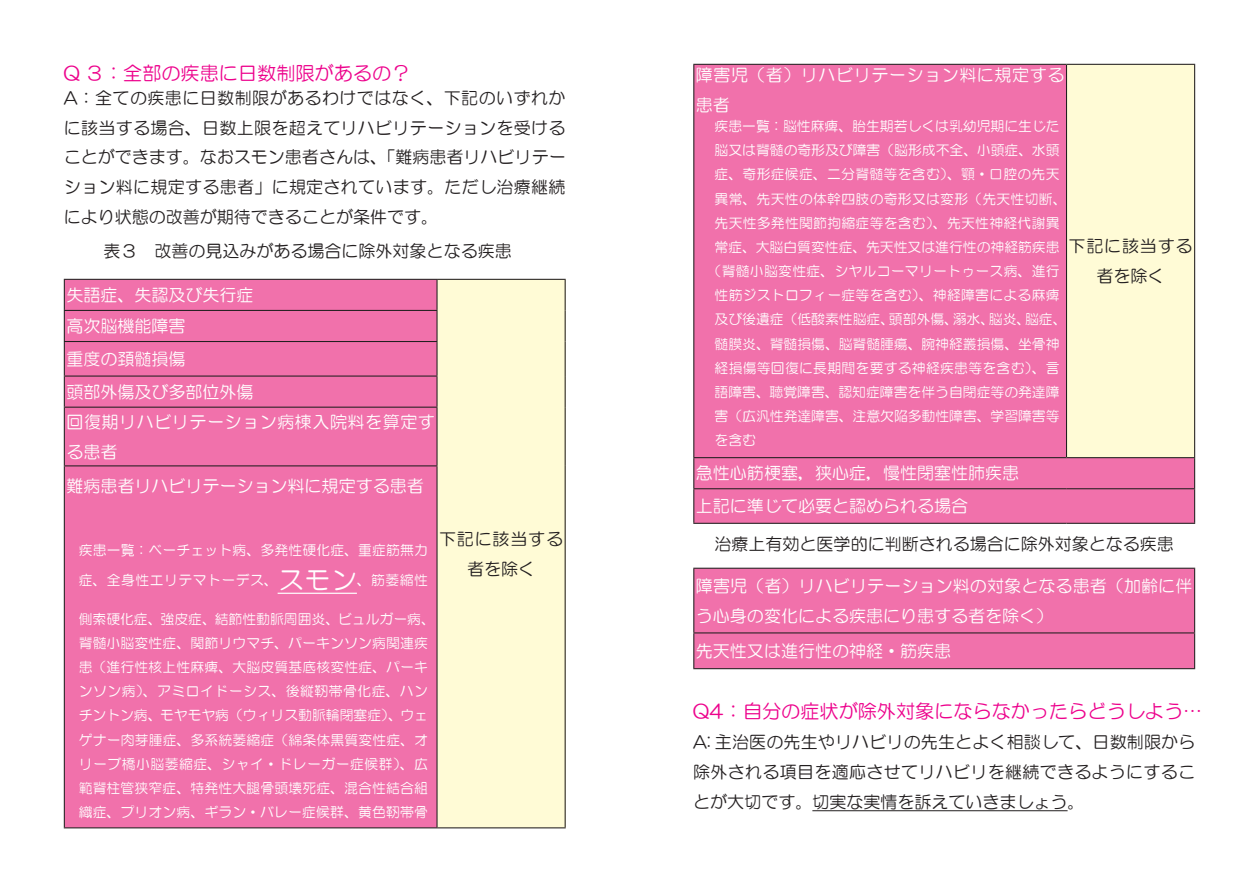
<style>
.page{position:relative;width:1259px;height:893px;background:#fff}
.page>*{position:absolute;margin:0;border:0;box-sizing:border-box;transform-origin:0 0}
.t1{font:25.5px "HG Maru Gothic MPRO";color:#fff}
.t2{font:19.2px "HG Maru Gothic MPRO";color:#ed028c}
.t3{font:16.95px/29.7px "HG Maru Gothic MPRO";color:#231f20;text-align:justify}
.t4{font:16.95px/29.7px "HG Maru Gothic MPRO";color:#fff}
.t5{font:16.95px/29.7px "HG Maru Gothic MPRO";letter-spacing:.035em;color:#fff}
.t6{font:16.95px/29.7px "HG Maru Gothic MPRO";letter-spacing:.045em;color:#231f20;text-align:center}
.t7{font:13.8px/24.2px "HG Maru Gothic MPRO";letter-spacing:.015em;color:#fff}
.t8{font:13.8px "HG Maru Gothic MPRO";letter-spacing:.035em;color:#fff}
</style>
<div class="page">
<div style="left:65px;top:280px;width:371px;height:547px;background:#f171ab"></div>
<div style="left:437px;top:279px;width:128px;height:549px;background:#fffbd6"></div>
<hr style="left:64px;top:279px;width:373px;height:1px;background:#231f20">
<hr style="left:64px;top:280px;width:1px;height:30px;background:#231f20">
<hr style="left:437px;top:279px;width:129px;height:1px;background:#231f20">
<hr style="left:436px;top:280px;width:1px;height:30px;background:#231f20">
<hr style="left:564px;top:280px;width:2px;height:30px;background:#231f20">
<hr style="left:64px;top:310px;width:373px;height:1px;background:#231f20">
<hr style="left:64px;top:311px;width:1px;height:30px;background:#231f20">
<hr style="left:436px;top:311px;width:1px;height:30px;background:#231f20">
<hr style="left:564px;top:310px;width:2px;height:31px;background:#231f20">
<hr style="left:64px;top:341px;width:373px;height:1px;background:#231f20">
<hr style="left:64px;top:342px;width:1px;height:34px;background:#231f20">
<hr style="left:436px;top:342px;width:1px;height:34px;background:#231f20">
<hr style="left:564px;top:341px;width:2px;height:35px;background:#231f20">
<hr style="left:64px;top:376px;width:373px;height:1px;background:#231f20">
<hr style="left:64px;top:377px;width:1px;height:30px;background:#231f20">
<hr style="left:436px;top:377px;width:1px;height:30px;background:#231f20">
<hr style="left:564px;top:376px;width:2px;height:31px;background:#231f20">
<hr style="left:64px;top:407px;width:373px;height:1px;background:#231f20">
<hr style="left:64px;top:408px;width:1px;height:57px;background:#231f20">
<hr style="left:436px;top:408px;width:1px;height:57px;background:#231f20">
<hr style="left:564px;top:407px;width:2px;height:59px;background:#231f20">
<hr style="left:64px;top:465px;width:373px;height:1px;background:#231f20">
<hr style="left:64px;top:466px;width:1px;height:361px;background:#231f20">
<hr style="left:436px;top:466px;width:1px;height:361px;background:#231f20">
<hr style="left:564px;top:466px;width:2px;height:361px;background:#231f20">
<hr style="left:64px;top:827px;width:373px;height:1px;background:#231f20">
<hr style="left:437px;top:827px;width:129px;height:1px;background:#231f20">
<div style="left:694px;top:65px;width:500px;height:458px;background:#f171ab"></div>
<div style="left:1066px;top:64px;width:128px;height:394px;background:#fffbd6"></div>
<hr style="left:693px;top:64px;width:373px;height:1px;background:#231f20">
<hr style="left:693px;top:65px;width:1px;height:392px;background:#231f20">
<hr style="left:1066px;top:64px;width:129px;height:1px;background:#231f20">
<hr style="left:1066px;top:65px;width:1px;height:392px;background:#231f20">
<hr style="left:1194px;top:65px;width:1px;height:392px;background:#231f20">
<hr style="left:693px;top:457px;width:373px;height:1px;background:#231f20">
<hr style="left:693px;top:458px;width:1px;height:30px;background:#231f20">
<hr style="left:1066px;top:457px;width:129px;height:1px;background:#231f20">
<hr style="left:1194px;top:458px;width:1px;height:30px;background:#231f20">
<hr style="left:693px;top:488px;width:373px;height:1px;background:#231f20">
<hr style="left:693px;top:489px;width:1px;height:34px;background:#231f20">
<hr style="left:1066px;top:488px;width:129px;height:1px;background:#231f20">
<hr style="left:1194px;top:489px;width:1px;height:34px;background:#231f20">
<hr style="left:693px;top:523px;width:373px;height:1px;background:#231f20">
<hr style="left:1066px;top:523px;width:129px;height:1px;background:#231f20">
<hr style="left:278px;top:593px;width:79px;height:1px;background:#fff">
<hr style="left:812px;top:810px;width:255px;height:1px;background:#231f20">
<div style="left:694px;top:569px;width:500px;height:99px;background:#f171ab"></div>
<hr style="left:693px;top:569px;width:1px;height:63px;background:#231f20">
<hr style="left:1194px;top:569px;width:1px;height:63px;background:#231f20">
<hr style="left:693px;top:632px;width:502px;height:1px;background:#231f20">
<hr style="left:693px;top:633px;width:1px;height:35px;background:#231f20">
<hr style="left:1194px;top:633px;width:1px;height:35px;background:#231f20">
<hr style="left:693px;top:668px;width:502px;height:1px;background:#231f20">
<hr style="left:693px;top:568px;width:502px;height:1px;background:#231f20">
<p class="t2" style="left:64px;top:64px;width:348px">Q ３：全部の疾患に日数制限があるの?</p>
<p class="t3" style="left:64px;top:83px;width:503px">A：全ての疾患に日数制限があるわけではなく、下記のいずれかに該当する場合、日数上限を超えてリハビリテーションを受けることができます。なおスモン患者さんは、「難病患者リハビリテーション料に規定する患者」に規定されています。ただし治療継続により状態の改善が期待できることが条件です。</p>
<p class="t3" style="left:103px;top:236px;width:410px">表３　改善の見込みがある場合に除外対象となる疾患</p>
<p class="t4" style="left:66px;top:280px;width:189px">失語症、失認及び失行症</p>
<p class="t4" style="left:66px;top:311px;width:121px">高次脳機能障害</p>
<p class="t4" style="left:66px;top:344px;width:121px">重度の頚髄損傷</p>
<p class="t4" style="left:66px;top:377px;width:189px">頭部外傷及び多部位外傷</p>
<p class="t5" style="left:66px;top:407px;width:370px">回復期リハビリテーション病棟入院料を算定する患者</p>
<p class="t4" style="left:66px;top:471px;width:359px">難病患者リハビリテーション料に規定する患者</p>
<p class="t7" style="left:79px;top:535px;width:351px;line-height:30px;text-align:right">疾患一覧：ベーチェット病、多発性硬化症、重症筋無力、筋萎縮性</p>
<p class="t1" style="left:278px;top:567px;width:80px">スモン</p>
<p class="t8" style="left:79px;top:573px;width:200px">症、全身性エリテマトーデス、</p>
<p class="t7" style="left:79px;top:607px;width:358px">側索硬化症、強皮症、結節性動脈周囲炎、ビュルガー病、脊髄小脳変性症、関節リウマチ、パーキンソン病関連疾患（進行性核上性麻痺、大脳皮質基底核変性症、パーキンソン病）、アミロイドーシス、後縦靭帯骨化症、ハンチントン病、モヤモヤ病（ウィリス動脈輪閉塞症）、ウェゲナー肉芽腫症、多系統萎縮症（綿条体黒質変性症、オリーブ橋小脳萎縮症、シャイ・ドレーガー症候群）、広範脊柱管狭窄症、特発性大腿骨頭壊死症、混合性結合組織症、プリオン病、ギラン・バレー症候群、黄色靭帯骨</p>
<p class="t6" style="left:439px;top:524px;width:125px">下記に該当する者を除く</p>
<p class="t5" style="left:696px;top:60px;width:370px">障害児（者）リハビリテーション料に規定する患者</p>
<p class="t7" style="left:714px;top:114px;width:346px">疾患一覧：脳性麻痺、胎生期若しくは乳幼児期に生じた</p>
<p class="t7" style="left:714px;top:138px;width:346px">脳又は脊髄の奇形及び障害（脳形成不全、小頭症、水頭</p>
<p class="t7" style="left:714px;top:162px;width:346px">症、奇形症候症、二分脊髄等を含む）、顎・口腔の先天</p>
<p class="t7" style="left:714px;top:186px;width:353px">異常、先天性の体幹四肢の奇形又は変形（先天性切断、</p>
<p class="t7" style="left:714px;top:211px;width:346px">先天性多発性関節拘縮症等を含む）、先天性神経代謝異</p>
<p class="t7" style="left:714px;top:235px;width:346px">常症、大脳白質変性症、先天性又は進行性の神経筋疾患</p>
<p class="t7" style="left:707px;top:259px;width:353px">（脊髄小脳変性症、シヤルコーマリートゥース病、進行</p>
<p class="t7" style="left:714px;top:283px;width:346px">性筋ジストロフィー症等を含む）、神経障害による麻痺</p>
<p class="t7" style="left:1025px;top:307px;width:43px">脳症、</p>
<p class="t7" style="left:714px;top:307px;width:346px">及び後遺症（低酸素性脳症、<br>髄膜炎、脊髄損傷、脳脊髄腫瘍、腕神経叢損傷、坐骨神経損傷等回復に長期間を要する神経疾患等を含む）、言語障害、聴覚障害、認知症障害を伴う自閉症等の発達障害（広汎性発達障害、注意欠陥多動性障害、学習障害等を含む</p>
<p class="t7" style="left:889px;top:307px;width:71px">頭部外傷、</p>
<p class="t7" style="left:989px;top:307px;width:43px">脳炎、</p>
<p class="t7" style="left:952px;top:307px;width:43px">溺水、</p>
<p class="t4" style="left:696px;top:458px;width:325px">急性心筋梗塞，狭心症，慢性閉塞性肺疾患</p>
<p class="t4" style="left:696px;top:491px;width:274px">上記に準じて必要と認められる場合</p>
<p class="t6" style="left:1068px;top:231px;width:125px">下記に該当する者を除く</p>
<p class="t3" style="left:714px;top:529px;width:461px">治療上有効と医学的に判断される場合に除外対象となる疾患</p>
<p class="t4" style="left:696px;top:571px;width:498px">障害児（者）リハビリテーション料の対象となる患者（加齢に伴う心身の変化による疾患にり患する者を除く(</p>
<p class="t4" style="left:696px;top:636px;width:257px">先天性又は進行性の神経・筋疾患</p>
<p class="t2" style="left:693px;top:702px;width:510px">Q4：自分の症状が除外対象にならなかったらどうしよう...</p>
<p class="t3" style="left:693px;top:727px;width:503px">A: 主治医の先生やリハビリの先生とよく相談して、日数制限から除外される項目を適応させてリハビリを継続できるようにすることが大切です。切実な実情を訴えていきましょう。</p>
</div>
